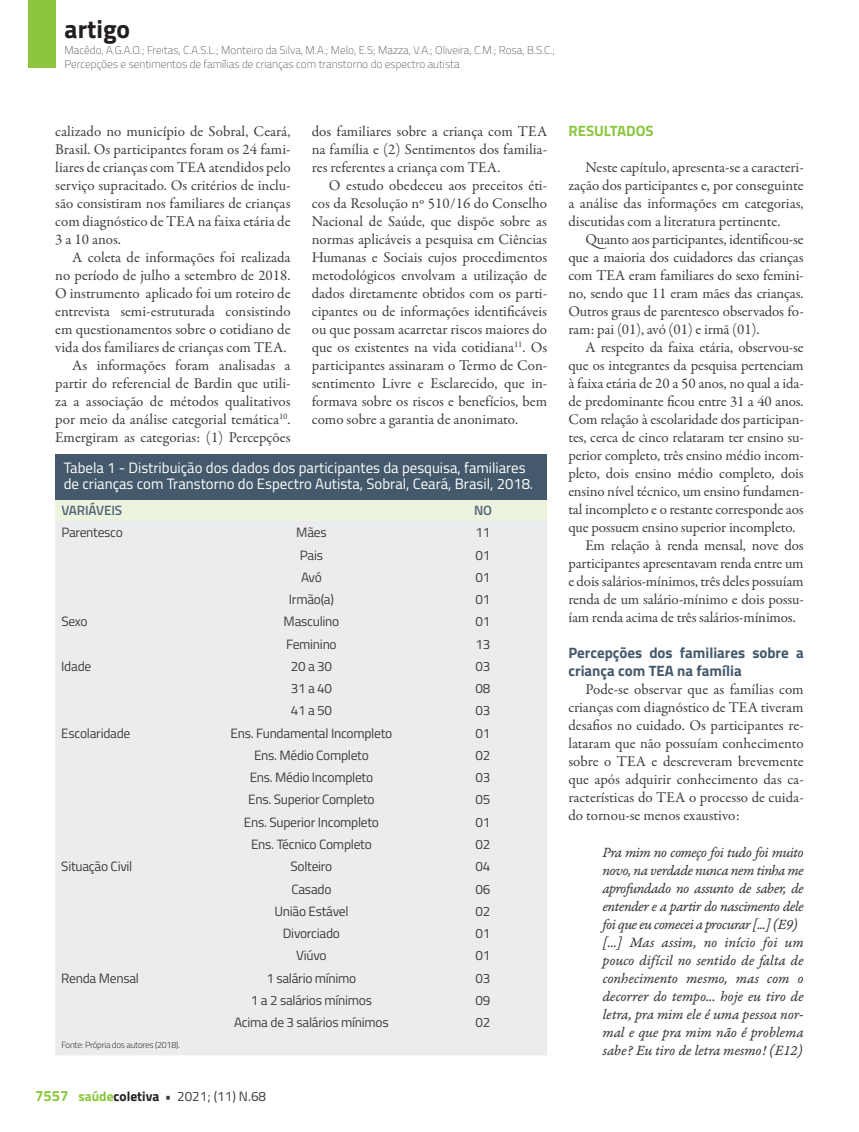
<style>
.page{position:relative;width:859px;height:1132px;background:#fff}
.page>*{position:absolute;margin:0;border:0;box-sizing:border-box;transform-origin:0 0}
.t1{font:700 25.5px "Titillium";color:#231f20}
.t2{font:15px/18px "Garamond Premr Pro";letter-spacing:-.01em;color:#3e3e3f;text-align:justify}
.t3{font:15px/18px "Garamond Premr Pro It Capt";letter-spacing:-.02em;color:#3e3e3f}
.t4{font:15px/16.5px "Titillium";color:#fff}
.t5{font:700 15px/18px "Titillium";color:#44596b}
.t6{font:700 15px "Titillium";color:#8bc63e}
.t7{font:13.5px "Titillium";letter-spacing:-.02em;color:#3e3e3f}
.t8{font:600 13.5px "Titillium";letter-spacing:-.01em;color:#526476}
.t9{font:100 11.25px/13.5px "Titillium";color:#3e3e3f}
.t10{font:300 9px "Titillium";letter-spacing:-.03em;color:#3e3e3f}
.s1{font-weight:700;font-size:15px;color:#8bc63e}
.s2{font-weight:700;color:#8bc63e}
.s3{font-weight:700;color:#231f20}
.s4{font-weight:700}
</style>
<div class="page">
<div style="left:28px;top:0;width:27px;height:68px;background:#8bc63e"></div>
<div style="left:55px;top:499px;width:492px;height:22px;background:#ecf4df"></div>
<div style="left:55px;top:521px;width:492px;height:533px;background:#ebecee"></div>
<div style="left:55px;top:454px;width:492px;height:45px;background:#44596b"></div>
<h1 class="t1" style="left:65px;top:10px;width:67px">artigo</h1>
<p class="t9" style="left:65px;top:43px;width:492px">Macêdo, A.G.A.O.; Freitas, C.A.S.L.; Monteiro da Silva, M.A.; Melo, E.S; Mazza, V.A.; Oliveira, C.M.; Rosa, B.S.C.;<br>Percepções e sentimentos de famílias de crianças com transtorno do espectro autista</p>
<p class="t2" style="left:55px;top:122px;width:237px">calizado no município de Sobral, Ceará, Brasil. Os participantes foram os 24 fami&shy;liares de crianças com TEA atendidos pelo serviço supracitado. Os critérios de inclu&shy;são consistiram nos familiares de crianças com diagnóstico de TEA na faixa etária de 3 a 10 anos.</p>
<p class="t2" style="left:55px;top:248px;width:237px;text-align:right">A coleta de informações foi realizada no período de julho a setembro de 2018.<br>O instrumento aplicado foi um roteiro de entrevista semi-estruturada consistindo em questionamentos sobre o cotidiano de vida dos familiares de crianças com TEA.<br>As informações foram analisadas a partir do referencial de Bardin que utili&shy;za a associação de métodos qualitativos por meio da análise categorial temática<sup>10</sup>.<br>Emergiram as categorias: (1) Percepções</p>
<p class="t2" style="left:312px;top:122px;width:237px">dos familiares sobre a criança com TEA na família e (2) Sentimentos dos familia&shy;res referentes a criança com TEA.</p>
<p class="t2" style="left:312px;top:176px;width:237px;text-indent:17px">O estudo obedeceu aos preceitos éti&shy;cos da Resolução nº 510/16 do Conselho Nacional de Saúde, que dispõe sobre as normas aplicáveis a pesquisa em Ciências Humanas e Sociais cujos procedimentos metodológicos envolvam a utilização de dados diretamente obtidos com os parti&shy;cipantes ou de informações identificáveis ou que possam acarretar riscos maiores do que os existentes na vida cotidiana<sup>11</sup>. Os participantes assinaram o Termo de Con&shy;sentimento Livre e Esclarecido, que in&shy;formava sobre os riscos e benefícios, bem como sobre a garantia de anonimato.</p>
<p class="t4" style="left:64px;top:458px;width:471px">Tabela 1 - Distribuição dos dados dos participantes da pesquisa, familiares de crianças com Transtorno do Espectro Autista, Sobral, Ceará, Brasil, 2018.</p>
<p class="t8" style="left:61px;top:500px;width:62px">VARIÁVEIS</p>
<p class="t8" style="left:474px;top:500px;width:19px">NO</p>
<p class="t7" style="left:61px;top:522px;width:63px">Parentesco</p>
<p class="t7" style="left:296px;top:522px;width:32px">Mães</p>
<p class="t7" style="left:476px;top:522px;width:16px">11</p>
<p class="t7" style="left:300px;top:544px;width:25px">Pais</p>
<p class="t7" style="left:476px;top:544px;width:16px">01</p>
<p class="t7" style="left:301px;top:567px;width:22px">Avó</p>
<p class="t7" style="left:476px;top:567px;width:16px">01</p>
<p class="t7" style="left:289px;top:589px;width:47px">Irmão(a)</p>
<p class="t7" style="left:476px;top:589px;width:16px">01</p>
<p class="t7" style="left:61px;top:611px;width:28px">Sexo</p>
<p class="t7" style="left:284px;top:611px;width:57px">Masculino</p>
<p class="t7" style="left:476px;top:611px;width:16px">01</p>
<p class="t7" style="left:286px;top:633px;width:52px">Feminino</p>
<p class="t7" style="left:476px;top:633px;width:16px">13</p>
<p class="t7" style="left:61px;top:656px;width:32px">Idade</p>
<p class="t7" style="left:291px;top:656px;width:43px">20 a 30</p>
<p class="t7" style="left:476px;top:656px;width:16px">03</p>
<p class="t7" style="left:291px;top:678px;width:43px">31 a 40</p>
<p class="t7" style="left:476px;top:678px;width:16px">08</p>
<p class="t7" style="left:291px;top:700px;width:43px">41 a 50</p>
<p class="t7" style="left:476px;top:700px;width:16px">03</p>
<p class="t7" style="left:61px;top:722px;width:71px">Escolaridade</p>
<p class="t7" style="left:231px;top:722px;width:163px">Ens. Fundamental Incompleto</p>
<p class="t7" style="left:476px;top:722px;width:16px">01</p>
<p class="t7" style="left:254px;top:745px;width:116px">Ens. Médio Completo</p>
<p class="t7" style="left:476px;top:745px;width:16px">02</p>
<p class="t7" style="left:250px;top:767px;width:125px">Ens. Médio Incompleto</p>
<p class="t7" style="left:476px;top:767px;width:16px">03</p>
<p class="t7" style="left:248px;top:789px;width:128px">Ens. Superior Completo</p>
<p class="t7" style="left:476px;top:789px;width:16px">05</p>
<p class="t7" style="left:244px;top:811px;width:137px">Ens. Superior Incompleto</p>
<p class="t7" style="left:476px;top:811px;width:16px">01</p>
<p class="t7" style="left:251px;top:834px;width:122px">Ens. Técnico Completo</p>
<p class="t7" style="left:476px;top:834px;width:16px">02</p>
<p class="t7" style="left:61px;top:856px;width:73px">Situação Civil</p>
<p class="t7" style="left:290px;top:856px;width:43px">Solteiro</p>
<p class="t7" style="left:475px;top:856px;width:16px">04</p>
<p class="t7" style="left:291px;top:878px;width:42px">Casado</p>
<p class="t7" style="left:475px;top:878px;width:16px">06</p>
<p class="t7" style="left:274px;top:900px;width:76px">União Estável</p>
<p class="t7" style="left:475px;top:900px;width:16px">02</p>
<p class="t7" style="left:283px;top:923px;width:59px">Divorciado</p>
<p class="t7" style="left:475px;top:923px;width:16px">01</p>
<p class="t7" style="left:296px;top:945px;width:32px">Viúvo</p>
<p class="t7" style="left:475px;top:945px;width:16px">01</p>
<p class="t7" style="left:61px;top:967px;width:79px">Renda Mensal</p>
<p class="t7" style="left:266px;top:967px;width:91px">1 salário mínimo</p>
<p class="t7" style="left:475px;top:967px;width:16px">03</p>
<p class="t7" style="left:251px;top:989px;width:123px">1 a 2 salários mínimos</p>
<p class="t7" style="left:475px;top:989px;width:16px">09</p>
<p class="t7" style="left:234px;top:1012px;width:156px">Acima de 3 salários mínimos</p>
<p class="t7" style="left:475px;top:1012px;width:16px">02</p>
<p class="t10" style="left:61px;top:1037px;width:120px">Fonte: Própria dos autores (2018).</p>
<p class="t7" style="left:35px;top:1086px;width:233px"><span class="s1">7557</span> <span class="s2">saúde</span><span class="s3">coletiva</span> <span class="s4">•</span> 2021; (11) N.68</p>
<p class="t6" style="left:568px;top:119px;width:87px">RESULTADOS</p>
<p class="t2" style="left:568px;top:158px;width:237px;text-indent:17px">Neste capítulo, apresenta-se a caracteri&shy;zação dos participantes e, por conseguinte a análise das informações em categorias, discutidas com a literatura pertinente.</p>
<p class="t2" style="left:568px;top:230px;width:237px;text-indent:17px">Quanto aos participantes, identificou-se que a maioria dos cuidadores das crianças com TEA eram familiares do sexo femini&shy;no, sendo que 11 eram mães das crianças.<br>Outros graus de parentesco observados fo&shy;ram: pai (01), avó (01) e irmã (01).</p>
<p class="t2" style="left:585px;top:338px;width:220px">A respeito da faixa etária, observou-se</p>
<p class="t2" style="left:568px;top:356px;width:237px">que os integrantes da pesquisa pertenciam</p>
<p class="t2" style="left:568px;top:374px;width:237px">à faixa etária de 20 a 50 anos, no qual a ida-</p>
<p class="t2" style="left:568px;top:392px;width:237px">de predominante ficou entre 31 a 40 anos.</p>
<p class="t2" style="left:568px;top:410px;width:237px">Com relação à escolaridade dos participan-</p>
<p class="t2" style="left:568px;top:428px;width:237px">tes, cerca de cinco relataram ter ensino su-</p>
<p class="t2" style="left:568px;top:446px;width:237px">perior completo, três ensino médio incom-</p>
<p class="t2" style="left:568px;top:464px;width:237px">pleto, dois ensino médio completo, dois</p>
<p class="t2" style="left:568px;top:482px;width:237px">ensino nível técnico, um ensino fundamen-</p>
<p class="t2" style="left:568px;top:500px;width:237px">tal incompleto e o restante corresponde aos</p>
<p class="t2" style="left:568px;top:518px;width:229px">que possuem ensino superior incompleto.</p>
<p class="t2" style="left:585px;top:536px;width:220px">Em relação à renda mensal, nove dos</p>
<p class="t2" style="left:568px;top:554px;width:237px">participantes apresentavam renda entre um</p>
<p class="t2" style="left:568px;top:572px;width:237px">e dois salários-mínimos, três deles possuíam</p>
<p class="t2" style="left:568px;top:590px;width:237px">renda de um salário-mínimo e dois possu-</p>
<p class="t2" style="left:568px;top:608px;width:229px">íam renda acima de três salários-mínimos.</p>
<p class="t5" style="left:568px;top:643px;width:237px">Percepções dos familiares sobre a criança com TEA na família</p>
<p class="t2" style="left:568px;top:680px;width:237px;text-indent:17px">Pode-se observar que as famílias com crianças com diagnóstico de TEA tiveram desafios no cuidado. Os participantes re&shy;lataram que não possuíam conhecimento sobre o TEA e descreveram brevemente que após adquirir conhecimento das ca&shy;racterísticas do TEA o processo de cuida&shy;do tornou-se menos exaustivo:</p>
<p class="t3" style="left:602px;top:843px;width:203px">Pra mim no começo foi tudo foi muito novo, na verdade nunca nem tinha me aprofundado no assunto de saber, de entender e a partir do nascimento dele foi que eu comecei a procurar [...] (E9) [...] Mas assim, no início foi um pouco difícil no sentido de falta de conhecimento mesmo, mas com o decorrer do tempo... hoje eu tiro de letra, pra mim ele é uma pessoa nor&shy;mal e que pra mim não é problema sabe? Eu tiro de letra mesmo! (E12)</p>
</div>
